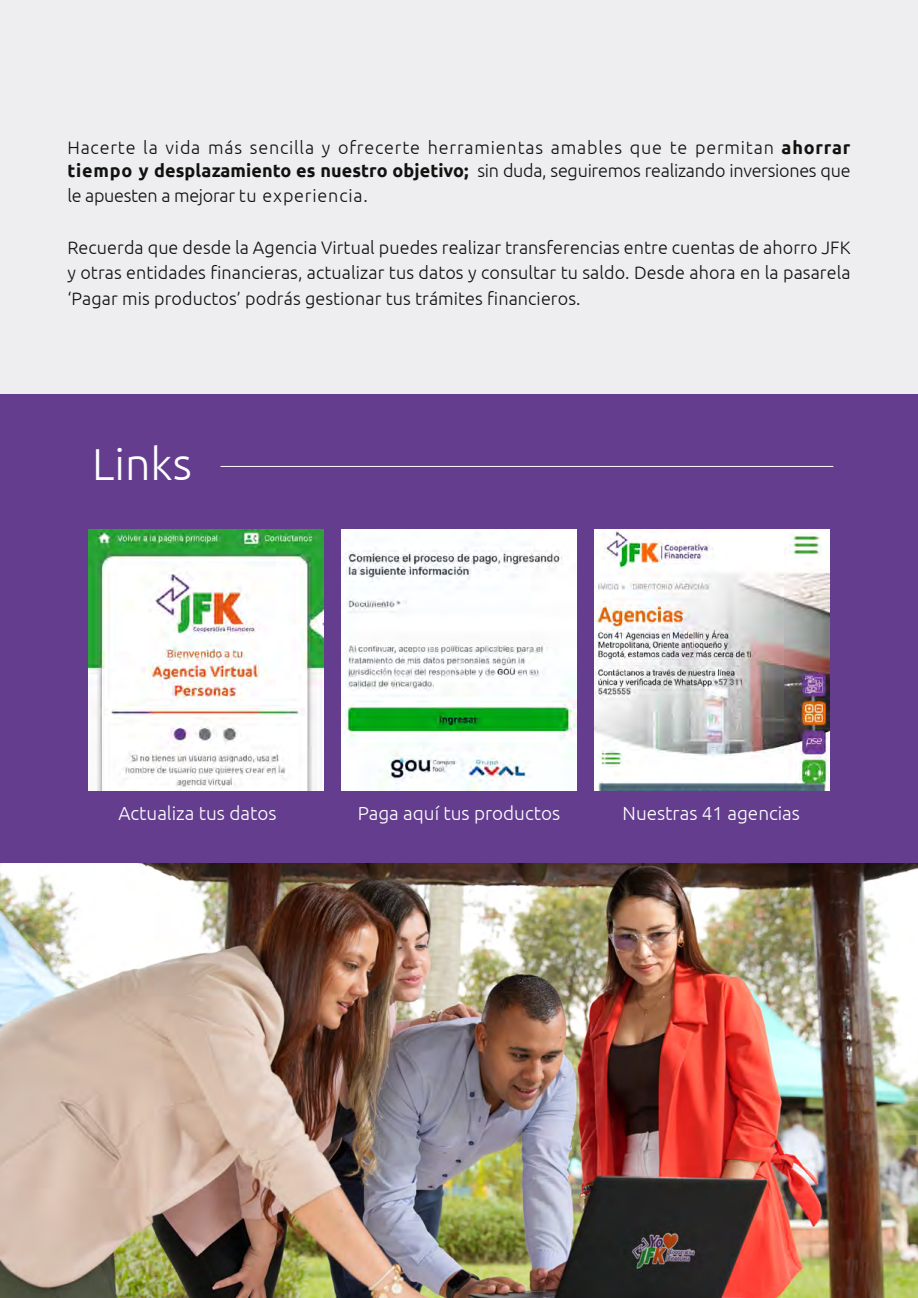
<style>
.page{position:relative;width:918px;height:1298px;background:#fff}
.page>*{position:absolute;margin:0;border:0;box-sizing:border-box;transform-origin:0 0}
.t1{font:300 44.7px "Ubuntu";color:#fff}
.t2{font:300 18.9px "Ubuntu";color:#fff}
.t3{font:300 18px/25.7px "Ubuntu";letter-spacing:.005em;color:#111110;text-align:justify}
.t4{font:300 18px/22.6px "Ubuntu";letter-spacing:.045em;color:#111110}
.t5{font:300 18px "Ubuntu";letter-spacing:-.015em;color:#111110}
.s1{font-weight:700}
</style>
<div class="page">
<img style="left:0;top:862px;width:918px;height:435px">
<div style="left:0;top:393px;width:918px;height:469px;background:#643d8f"></div>
<div style="left:0;top:0;width:918px;height:393px;background:#eeeef0"></div>
<hr style="left:221px;top:466px;width:612px;height:1px;background:#fff">
<img style="left:88px;top:529px;width:236px;height:261px">
<img style="left:341px;top:529px;width:236px;height:261px">
<img style="left:594px;top:529px;width:236px;height:261px">
<p class="t4" style="left:67px;top:136px;width:785px">Hacerte la vida más sencilla y ofrecerte herramientas amables que te permitan <span class="s1">ahorrar tiempo y desplazamiento es nuestro objetivo;</span> sin duda, seguiremos realizando inversiones que</p>
<p class="t5" style="left:67px;top:185px;width:302px">le apuesten a mejorar tu experiencia.</p>
<p class="t3" style="left:67px;top:234px;width:785px">Recuerda que desde la Agencia Virtual puedes realizar transferencias entre cuentas de ahorro JFK y otras entidades financieras, actualizar tus datos y consultar tu saldo. Desde ahora en la pasarela ‘Pagar mis productos’ podrás gestionar tus trámites financieros.</p>
<h1 class="t1" style="left:92px;top:437px;width:101px">Links</h1>
<p class="t2" style="left:118px;top:802px;width:160px">Actualiza tus datos</p>
<p class="t2" style="left:358px;top:802px;width:204px">Paga aquí tus productos</p>
<p class="t2" style="left:623px;top:802px;width:179px">Nuestras 41 agencias</p>
</div>
